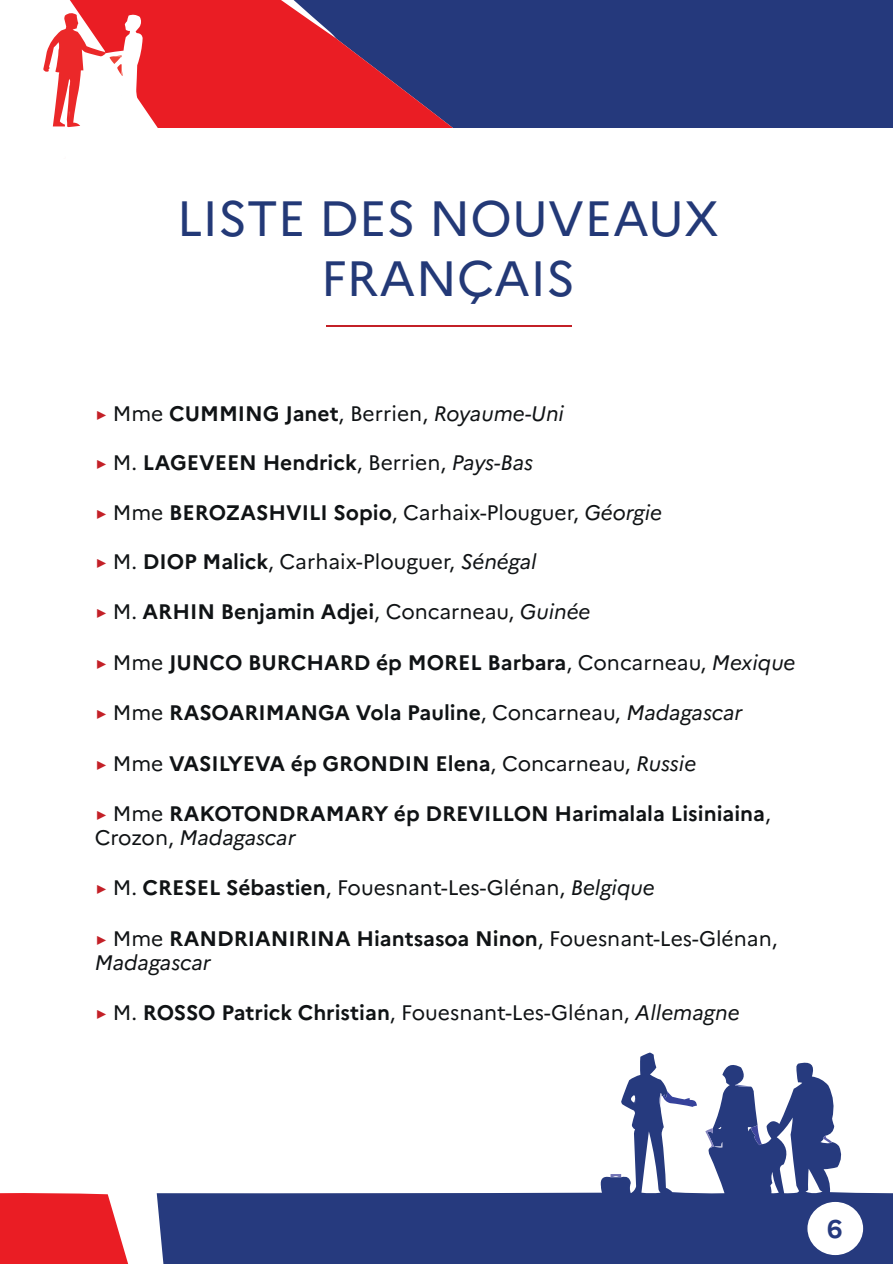
<style>
.page{position:relative;width:893px;height:1264px;background:#fff}
.page>*{position:absolute;margin:0;border:0;box-sizing:border-box;transform-origin:0 0}
.t1{font:49.5px/59.4px "Marianne";color:#233977;text-align:center}
.t2{font:700 25.5px "Marianne";color:#263a7e}
.t3{font:700 21px/24px "Marianne";color:#101315}
.t4{font:21px "Marianne";color:#101315}
.s1{font-family:"Montserrat";color:#c32027}
.s2{font-weight:700}
.s3{font-style:italic}
.s4{font-family:"Montserrat";font-weight:400;color:#c32027}
.s5{font-weight:400}
.s6{font-weight:400;font-style:italic}
</style>
<div class="page">
<svg style="left:226px;top:1052px;width:667px;height:211px"></svg>
<svg style="left:735px;top:1084px;width:16px;height:2px"></svg>
<svg style="left:634px;top:1097px;width:2px;height:6px"></svg>
<svg style="left:659px;top:1090px;width:38px;height:17px"></svg>
<svg style="left:748px;top:1124px;width:14px;height:21px"></svg>
<svg style="left:823px;top:1135px;width:9px;height:7px"></svg>
<svg style="left:705px;top:1123px;width:17px;height:24px"></svg>
<svg style="left:610px;top:1173px;width:11px;height:4px"></svg>
<svg style="left:0;top:1193px;width:226px;height:70px"></svg>
<div style="left:487px;top:0;width:406px;height:128px;background:#25397c"></div>
<svg style="left:68px;top:0;width:419px;height:128px;background:#ad304a"></svg>
<svg style="left:43px;top:12px;width:80px;height:115px"></svg>
<hr style="left:326px;top:325px;width:245px;height:2px;background:#c32027">
<div style="left:807px;top:1201px;width:56px;height:53px;background:#fff;border-radius:50%"></div>
<h1 class="t1" style="left:177px;top:189px;width:544px">LISTE DES NOUVEAUX<br>FRANÇAIS</h1>
<p class="t4" style="left:95px;top:401px;width:471px"><span class="s1">▶</span> Mme <span class="s2">CUMMING Janet</span>, Berrien, <span class="s3">Royaume-Uni</span></p>
<p class="t3" style="left:95px;top:451px;width:440px"><span class="s4">▶</span> <span class="s5">M.</span> LAGEVEEN Hendrick<span class="s5">, Berrien,</span> <span class="s6">Pays-Bas</span></p>
<p class="t4" style="left:95px;top:499px;width:569px"><span class="s1">▶</span> Mme <span class="s2">BEROZASHVILI Sopio</span>, Carhaix-Plouguer, <span class="s3">Géorgie</span></p>
<p class="t4" style="left:95px;top:548px;width:443px"><span class="s1">▶</span> M. <span class="s2">DIOP Malick</span>, Carhaix-Plouguer, <span class="s3">Sénégal</span></p>
<p class="t3" style="left:95px;top:599px;width:497px"><span class="s4">▶</span> <span class="s5">M.</span> ARHIN Benjamin Adjei<span class="s5">, Concarneau,</span> <span class="s6">Guinée</span></p>
<p class="t3" style="left:95px;top:650px;width:702px"><span class="s4">▶</span> <span class="s5">Mme</span> JUNCO BURCHARD ép MOREL Barbara<span class="s5">, Concarneau,</span> <span class="s6">Mexique</span></p>
<p class="t3" style="left:95px;top:700px;width:649px"><span class="s4">▶</span> <span class="s5">Mme</span> RASOARIMANGA Vola Pauline<span class="s5">, Concarneau,</span> <span class="s6">Madagascar</span></p>
<p class="t3" style="left:95px;top:751px;width:603px"><span class="s4">▶</span> <span class="s5">Mme</span> VASILYEVA ép GRONDIN Elena<span class="s5">, Concarneau,</span> <span class="s6">Russie</span></p>
<p class="t3" style="left:95px;top:801px;width:678px"><span class="s4">▶</span> <span class="s5">Mme</span> RAKOTONDRAMARY ép DREVILLON Harimalala Lisiniaina<span class="s5">,<br>Crozon,</span> <span class="s6">Madagascar</span></p>
<p class="t4" style="left:95px;top:875px;width:561px"><span class="s1">▶</span> M. <span class="s2">CRESEL Sébastien</span>, Fouesnant-Les-Glénan, <span class="s3">Belgique</span></p>
<p class="t3" style="left:95px;top:926px;width:684px"><span class="s4">▶</span> <span class="s5">Mme</span> RANDRIANIRINA Hiantsasoa Ninon<span class="s5">, Fouesnant-Les-Glénan,<br></span><span class="s6">Madagascar</span></p>
<p class="t4" style="left:95px;top:999px;width:646px"><span class="s1">▶</span> M. <span class="s2">ROSSO Patrick Christian</span>, Fouesnant-Les-Glénan, <span class="s3">Allemagne</span></p>
<p class="t2" style="left:827px;top:1212px;width:17px">6</p>
</div>
